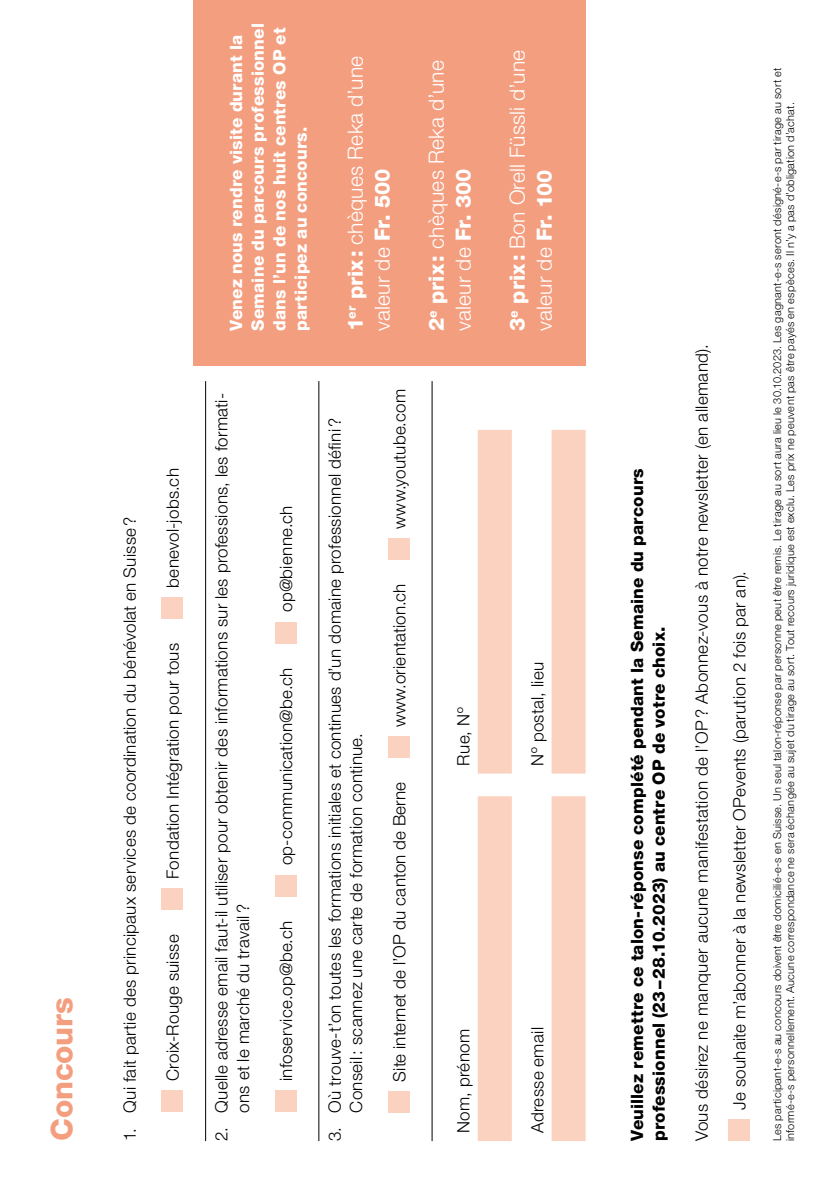
<style>
.page{position:relative;width:840px;height:1191px;background:#fff}
.page>*{position:absolute;margin:0;border:0;box-sizing:border-box;transform-origin:0 0}
.t1{font:800 30px "Helvetica Neue LT Std";letter-spacing:-.005em;color:#f49e80}
.t2{font:300 21px/27px "Helvetica Neue LT Std";letter-spacing:.01em;color:#fff}
.t3{font:300 17px/21.6px "Helvetica Neue LT Std";letter-spacing:.02em;color:#000}
.t4{font:800 17px/21.6px "Helvetica Neue LT Std";letter-spacing:.01em;color:#000}
.t5{font:800 17px/21.6px "Helvetica Neue LT Std";letter-spacing:.01em;color:#fff}
.t6{font:300 11px/13.2px "Helvetica Neue LT Std";letter-spacing:.025em;color:#000}
.s1{font-weight:800}
</style>
<div class="page">
<hr style="left:205px;top:381px;width:1px;height:760px;background:#000">
<hr style="left:318px;top:381px;width:1px;height:760px;background:#000">
<hr style="left:431px;top:381px;width:1px;height:760px;background:#000">
<div style="left:161px;top:1090px;width:22px;height:22px;background:#fbd1c0"></div>
<div style="left:161px;top:888px;width:22px;height:22px;background:#fbd1c0"></div>
<div style="left:161px;top:597px;width:22px;height:22px;background:#fbd1c0"></div>
<div style="left:275px;top:1090px;width:21px;height:22px;background:#fbd1c0"></div>
<div style="left:275px;top:875px;width:21px;height:21px;background:#fbd1c0"></div>
<div style="left:275px;top:622px;width:21px;height:21px;background:#fbd1c0"></div>
<div style="left:388px;top:1091px;width:21px;height:21px;background:#fbd1c0"></div>
<div style="left:388px;top:736px;width:21px;height:22px;background:#fbd1c0"></div>
<div style="left:388px;top:538px;width:21px;height:22px;background:#fbd1c0"></div>
<svg style="left:477px;top:430px;width:108px;height:711px;fill:#fbd1c0"></svg>
<div style="left:193px;top:0;width:392px;height:365px;background:#f49e80"></div>
<div style="left:728px;top:1119px;width:21px;height:22px;background:#fbd1c0"></div>
<h1 class="t1" style="left:44px;top:1141px;width:145px;rotate:-90deg">Concours</h1>
<p class="t3" style="left:118px;top:1112px;width:597px;rotate:-90deg">Qui fait partie des principaux services de coordination du bénévolat en Suisse ?</p>
<p class="t3" style="left:118px;top:1141px;width:15px;rotate:-90deg">1.</p>
<p class="t3" style="left:162px;top:587px;width:121px;rotate:-90deg">benevol-jobs.ch</p>
<p class="t3" style="left:162px;top:879px;width:237px;rotate:-90deg">Fondation Intégration pour tous</p>
<p class="t3" style="left:162px;top:1081px;width:148px;rotate:-90deg">Croix-Rouge suisse</p>
<p class="t5" style="left:225px;top:331px;width:309px;rotate:-90deg">Venez nous rendre visite durant la<br>Semaine du parcours professionnel dans l’un de nos huit centres OP et participez au concours.</p>
<p class="t2" style="left:341px;top:331px;width:276px;rotate:-90deg"><span class="s1">1</span><sup>er</sup> <span class="s1">prix:</span> chèques Reka d’une valeur de <span class="s1">Fr. 500</span></p>
<p class="t2" style="left:422px;top:331px;width:272px;rotate:-90deg"><span class="s1">2</span><sup>e</sup> <span class="s1">prix:</span> chèques Reka d’une valeur de <span class="s1">Fr. 300</span></p>
<p class="t2" style="left:503px;top:331px;width:282px;rotate:-90deg"><span class="s1">3</span><sup>e</sup> <span class="s1">prix:</span> Bon Orell Füssli d’une valeur de <span class="s1">Fr. 100</span></p>
<p class="t3" style="left:210px;top:1112px;width:721px;text-indent:-28px;rotate:-90deg">2. Quelle adresse email faut-il utiliser pour obtenir des informations sur les professions, les formati&shy;ons et le marché du travail ?</p>
<p class="t3" style="left:275px;top:612px;width:108px;rotate:-90deg">op@bienne.ch</p>
<p class="t3" style="left:275px;top:865px;width:199px;rotate:-90deg">op-communication@be.ch</p>
<p class="t3" style="left:275px;top:1081px;width:162px;rotate:-90deg">infoservice.op@be.ch</p>
<p class="t3" style="left:323px;top:1112px;width:696px;text-indent:-28px;rotate:-90deg">3. Où trouve-t’on toutes les formations initiales et continues d’un domaine professionnel défini ?<br>Conseil: scannez une carte de formation continue.</p>
<p class="t3" style="left:388px;top:529px;width:141px;rotate:-90deg">www.youtube.com</p>
<p class="t3" style="left:388px;top:727px;width:145px;rotate:-90deg">www.orientation.ch</p>
<p class="t3" style="left:388px;top:1081px;width:301px;rotate:-90deg">Site internet de l’OP du canton de Berne</p>
<p class="t3" style="left:452px;top:765px;width:59px;rotate:-90deg">Rue, Nº</p>
<p class="t3" style="left:452px;top:1133px;width:105px;rotate:-90deg">Nom, prénom</p>
<p class="t3" style="left:526px;top:765px;width:105px;rotate:-90deg">Nº postal, lieu</p>
<p class="t3" style="left:526px;top:1133px;width:107px;rotate:-90deg">Adresse email</p>
<p class="t4" style="left:626px;top:1141px;width:674px;rotate:-90deg">Veuillez remettre ce talon-réponse complété pendant la Semaine du parcours professionnel (23–28.10.2023) au centre OP de votre choix.</p>
<p class="t3" style="left:690px;top:1141px;width:798px;rotate:-90deg">Vous désirez ne manquer aucune manifestation de l’OP? Abonnez-vous à notre newsletter (en allemand).</p>
<p class="t3" style="left:728px;top:1109px;width:540px;rotate:-90deg">Je souhaite m’abonner à la newsletter OPevents (parution 2 fois par an).</p>
<p class="t6" style="left:769px;top:1141px;width:1074px;rotate:-90deg">Les participant-e-s au concours doivent être domicilié-e-s en Suisse. Un seul talon-réponse par personne peut être remis. Le tirage au sort aura lieu le 30.10.2023. Les gagnant-e-s seront désigné-e-s par tirage au sort et informé-e-s personnellement. Aucune correspondance ne sera échangée au sujet du tirage au sort. Tout recours juridique est exclu. Les prix ne peuvent pas être payés en espèces. Il n’y a pas d’obligation d’achat.</p>
</div>
